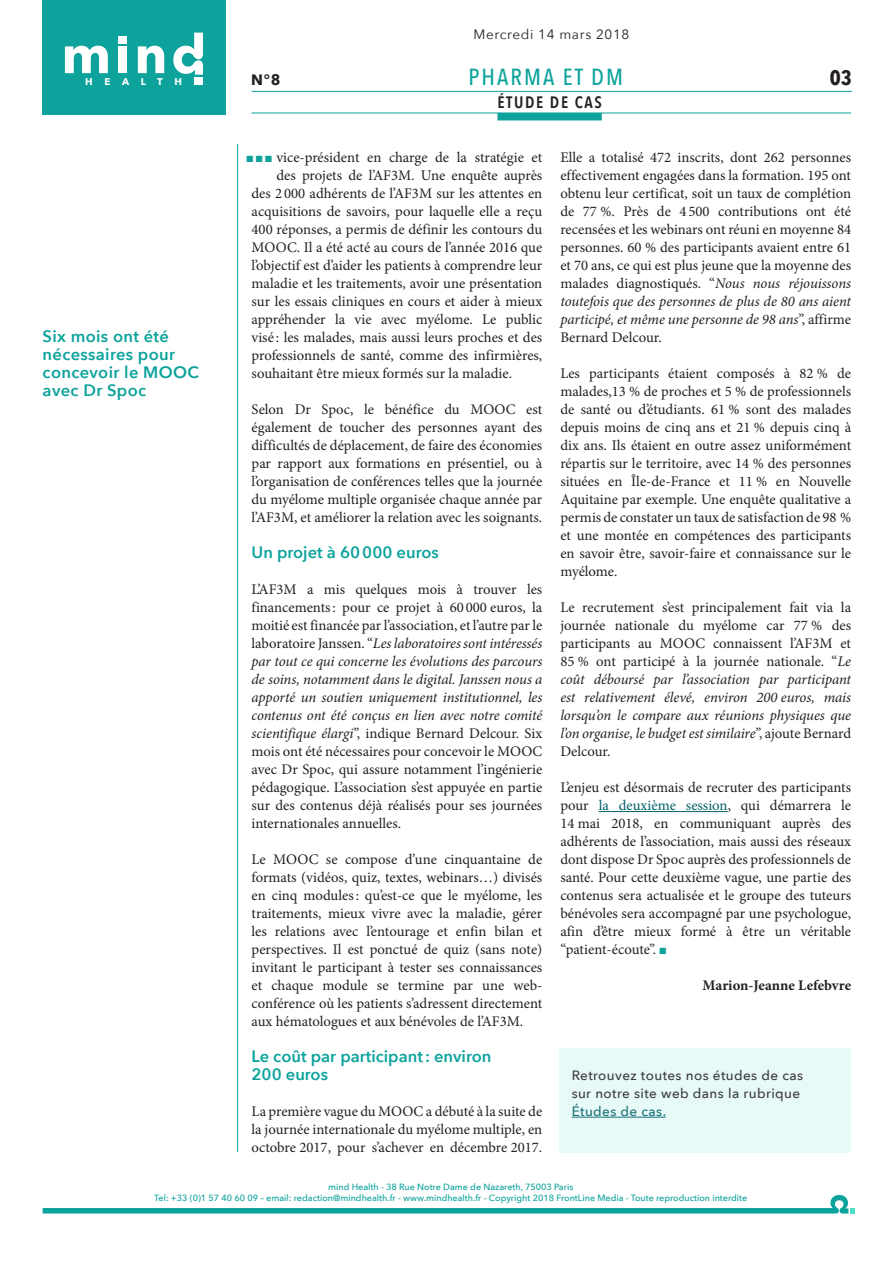
<style>
.page{position:relative;width:893px;height:1263px;background:#fff}
.page>*{position:absolute;margin:0;border:0;box-sizing:border-box;transform-origin:0 0}
.t1{font:500 23.25px "Avenir Next Condensed";letter-spacing:.09em;color:#0da39c}
.t2{font:700 21px "Avenir Next Condensed";color:#231f20}
._0A2__Texte_courant{font:600 16.5px/18px "Avenir Next";color:#0da39c}
._0C2__Extrait__Texte{font:600 16.5px/18px "Avenir Next";letter-spacing:.02em;color:#0da39c}
._0B3__Titres__Page{font:600 16.5px "Avenir Next Condensed";letter-spacing:.1em;color:#231f20}
.t3{font:700 15px "Avenir Next";color:#231f20}
._0A2__Texte_courant-2{font:14.7px/18px "Minion Pro";color:#231f20;text-align:justify}
._0A1__Texte_courant{font:700 14.7px "Minion Pro";letter-spacing:-.005em;color:#231f20}
._0D2__Encart__Texte{font:500 13.5px/18px "Avenir Next";letter-spacing:.03em;color:#3e3e3f}
.t4{font:13.5px "Avenir Next";letter-spacing:.05em;color:#231f20}
.t5{font:700 9.9px "Avenir Next";letter-spacing:1.19em;color:#fff}
.t6{font:500 9px/10.8px "Avenir Next";color:#0da39c;text-align:center}
.t7{font:9px "Zapf Dingbats ITC";color:#0da39c}
.s1{font-style:italic}
.s2{color:#006169}
.s3{color:#0da39c}
.s4{color:#1a7178}
</style>
<div class="page">
<svg style="left:43px;top:1195px;width:812px;height:18px"></svg>
<hr style="left:252px;top:113px;width:599px;height:1px;background:#0da39c">
<hr style="left:251px;top:91px;width:601px;height:1px;background:#0da39c">
<hr style="left:237px;top:144px;width:1px;height:1008px;background:#0da39c">
<div style="left:43px;top:0;width:183px;height:115px;background:#0da39c"></div>
<svg style="left:65px;top:46px;width:43px;height:27px"></svg>
<div style="left:118px;top:46px;width:9px;height:27px;background:#fff"></div>
<svg style="left:138px;top:46px;width:26px;height:27px"></svg>
<div style="left:195px;top:78px;width:8px;height:7px;background:#fff"></div>
<svg style="left:173px;top:33px;width:30px;height:42px"></svg>
<div style="left:118px;top:36px;width:9px;height:7px;background:#fff"></div>
<hr style="left:599px;top:811px;width:129px;height:1px;background:#006169">
<div style="left:497px;top:113px;width:105px;height:7px;background:#0da39c"></div>
<div style="left:559px;top:1048px;width:291px;height:104px;background:#e8faf7"></div>
<hr style="left:572px;top:1117px;width:94px;height:1px;background:#1a7178">
<p class="t5" style="left:85px;top:73px;width:98px">HEALTH</p>
<p class="_0C2__Extrait__Texte" style="left:43px;top:327px;width:158px">Six mois ont été nécessaires pour concevoir le MOOC avec Dr Spoc</p>
<p class="t4" style="left:473px;top:23px;width:157px">Mercredi 14 mars 2018</p>
<p class="t1" style="left:468px;top:63px;width:156px">PHARMA ET DM</p>
<p class="_0B3__Titres__Page" style="left:497px;top:88px;width:106px">ÉTUDE DE CAS</p>
<p class="t3" style="left:251px;top:67px;width:31px">N°8</p>
<h2 class="t2" style="left:830px;top:65px;width:24px">03</h2>
<p class="_0A2__Texte_courant-2" style="left:276px;top:148px;width:267px">vice-président en charge de la stratégie et</p>
<p class="_0A2__Texte_courant-2" style="left:276px;top:166px;width:267px">des projets de l’AF3M. Une enquête auprès</p>
<p class="_0A2__Texte_courant-2" style="left:252px;top:184px;width:292px">des 2 000 adhérents de l’AF3M sur les attentes en</p>
<p class="_0A2__Texte_courant-2" style="left:252px;top:202px;width:292px">acquisitions de savoirs, pour laquelle elle a reçu</p>
<p class="_0A2__Texte_courant-2" style="left:252px;top:220px;width:292px">400 réponses, a permis de définir les contours du</p>
<p class="_0A2__Texte_courant-2" style="left:252px;top:238px;width:292px">MOOC. Il a été acté au cours de l’année 2016 que</p>
<p class="_0A2__Texte_courant-2" style="left:252px;top:256px;width:292px">l’objectif est d’aider les patients à comprendre leur</p>
<p class="_0A2__Texte_courant-2" style="left:252px;top:274px;width:292px">maladie et les traitements, avoir une présentation</p>
<p class="_0A2__Texte_courant-2" style="left:252px;top:292px;width:292px">sur les essais cliniques en cours et aider à mieux</p>
<p class="_0A2__Texte_courant-2" style="left:252px;top:310px;width:292px">appréhender la vie avec myélome. Le public</p>
<p class="_0A2__Texte_courant-2" style="left:252px;top:328px;width:292px">visé : les malades, mais aussi leurs proches et des</p>
<p class="_0A2__Texte_courant-2" style="left:252px;top:346px;width:292px">professionnels de santé, comme des infirmières,</p>
<p class="_0A2__Texte_courant-2" style="left:252px;top:364px;width:262px">souhaitant être mieux formés sur la maladie.</p>
<p class="_0A2__Texte_courant-2" style="left:252px;top:400px;width:292px">Selon Dr Spoc, le bénéfice du MOOC est également de toucher des personnes ayant des difficultés de déplacement, de faire des économies par rapport aux formations en présentiel, ou à l’organisation de conférences telles que la journée du myélome multiple organisée chaque année par l’AF3M, et améliorer la relation avec les soignants.</p>
<p class="_0A2__Texte_courant" style="left:252px;top:543px;width:189px">Un projet à 60000 euros</p>
<p class="_0A2__Texte_courant-2" style="left:252px;top:580px;width:292px">L’AF3M a mis quelques mois à trouver les financements: pour ce projet à 60 000 euros, la moitié est financée par l’association, et l’autre par le laboratoire Janssen. “<span class="s1">Les laboratoires sont intéressés par tout ce qui concerne les évolutions des parcours de soins, notamment dans le digital. Janssen nous a apporté un soutien uniquement institutionnel, les contenus ont été conçus en lien avec notre comité scientifique élargi</span>”, indique Bernard Delcour. Six mois ont été nécessaires pour concevoir le MOOC avec Dr Spoc, qui assure notamment l’ingénierie pédagogique. L’association s’est appuyée en partie sur des contenus déjà réalisés pour ses journées internationales annuelles.</p>
<p class="_0A2__Texte_courant-2" style="left:252px;top:850px;width:292px">Le MOOC se compose d’une cinquantaine de formats (vidéos, quiz, textes, webinars…) divisés en cinq modules: qu’est-ce que le myélome, les traitements, mieux vivre avec la maladie, gérer les relations avec l’entourage et enfin bilan et perspectives. Il est ponctué de quiz (sans note) invitant le participant à tester ses connaissances et chaque module se termine par une web&shy;conférence où les patients s’adressent directement aux hématologues et aux bénévoles de l’AF3M.</p>
<p class="_0A2__Texte_courant" style="left:252px;top:1047px;width:241px">Le coût par participant: environ<br>200 euros</p>
<p class="_0A2__Texte_courant-2" style="left:252px;top:1102px;width:292px">La première vague du MOOC a débuté à la suite de la journée internationale du myélome multiple, en octobre 2017, pour s’achever en décembre 2017.</p>
<p class="t7" style="left:247px;top:155px;width:27px">■ ■ ■</p>
<p class="_0A2__Texte_courant-2" style="left:560px;top:148px;width:292px">Elle a totalisé 472 inscrits, dont 262 personnes effectivement engagées dans la formation. 195 ont obtenu leur certificat, soit un taux de complétion de 77 %. Près de 4 500 contributions ont été recensées et les webinars ont réuni en moyenne 84 personnes. 60 % des participants avaient entre 61 et 70 ans, ce qui est plus jeune que la moyenne des malades diagnostiqués. “<span class="s1">Nous nous réjouissons toutefois que des personnes de plus de 80 ans aient participé, et même une personne de 98 ans</span>”, affirme Bernard Delcour.</p>
<p class="_0A2__Texte_courant-2" style="left:560px;top:364px;width:292px">Les participants étaient composés à 82 % de malades,13 % de proches et 5 % de professionnels de santé ou d’étudiants. 61 % sont des malades depuis moins de cinq ans et 21 % depuis cinq à dix ans. Ils étaient en outre assez uniformément répartis sur le territoire, avec 14 % des personnes situées en Île-de-France et 11 % en Nouvelle Aquitaine par exemple. Une enquête qualitative a permis de constater un taux de satisfaction de 98 % et une montée en compétences des participants en savoir être, savoir-faire et connaissance sur le myélome.</p>
<p class="_0A2__Texte_courant-2" style="left:560px;top:598px;width:292px">Le recrutement s’est principalement fait via la journée nationale du myélome car 77 % des participants au MOOC connaissent l’AF3M et 85 % ont participé à la journée nationale. “<span class="s1">Le coût déboursé par l’association par participant est relativement élevé, environ 200 euros, mais lorsqu’on le compare aux réunions physiques que l’on organise, le budget est similaire</span>”, ajoute Bernard Delcour.</p>
<p class="_0A2__Texte_courant-2" style="left:560px;top:778px;width:292px">L’enjeu est désormais de recruter des participants pour <span class="s2">la deuxième session</span>, qui démarrera le 14 mai 2018, en communiquant auprès des adhérents de l’association, mais aussi des réseaux dont dispose Dr Spoc auprès des professionnels de santé. Pour cette deuxième vague, une partie des contenus sera actualisée et le groupe des tuteurs bénévoles sera accompagné par une psychologue, afin d’être mieux formé à être un véritable “patient-écoute”. <span class="s3">■</span></p>
<p class="_0A1__Texte_courant" style="left:703px;top:975px;width:150px">Marion-Jeanne Lefebvre</p>
<p class="_0D2__Encart__Texte" style="left:572px;top:1066px;width:233px">Retrouvez toutes nos études de cas sur notre site web dans la rubrique<br><span class="s4">Études de cas.</span></p>
<p class="t6" style="left:154px;top:1181px;width:595px">mind Health - 38 Rue Notre Dame de Nazareth, 75003 Paris<br>Tel: +33 (0)1 57 40 60 09 – email: redaction@mindhealth.fr - www.mindhealth.fr - Copyright 2018 FrontLine Media - Toute reproduction interdite</p>
</div>
